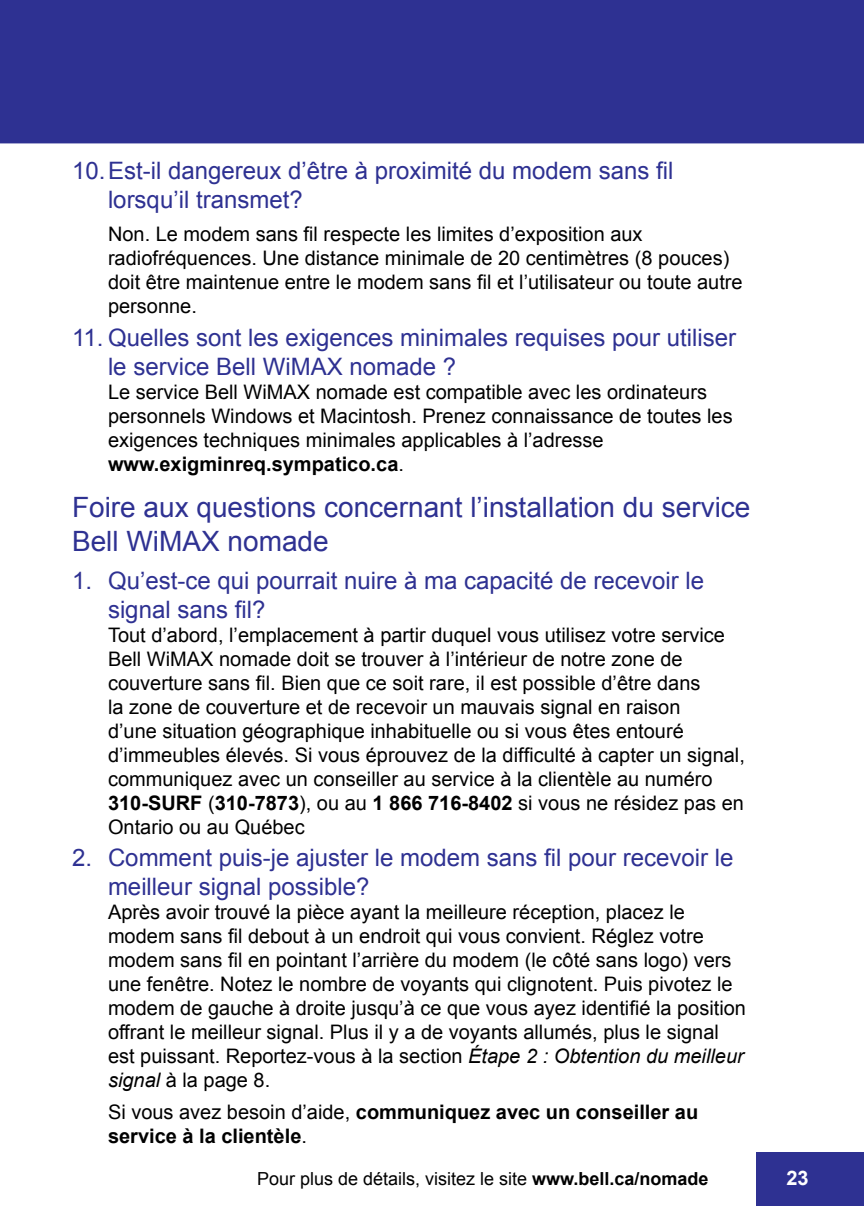
<style>
.page{position:relative;width:864px;height:1224px;background:#fff}
.page>*{position:absolute;margin:0;border:0;box-sizing:border-box;transform-origin:0 0}
.t1{font:28px/33.6px "Arial";color:#2e3192}
.t2{font:24px/28.8px "Arial";color:#2e3192}
.t3{font:20px/24px "Arial";color:#000}
.t4{font:700 20px/24px "Arial";color:#000}
.t5{font:700 20px "Arial";color:#fff}
.t6{font:18px "Arial";color:#000}
.s1{font-weight:700}
.s2{font-style:italic}
.s3{font-weight:400}
</style>
<div class="page">
<div style="left:0;top:0;width:864px;height:143px;background:#2e3192"></div>
<div style="left:756px;top:1152px;width:108px;height:54px;background:#2e3192"></div>
<p class="t2" style="left:108px;top:157px;width:567px;text-indent:-36px">10.Est-il dangereux d’être à proximité du modem sans fil lorsqu’il transmet?</p>
<p class="t3" style="left:108px;top:222px;width:636px">Non. Le modem sans fil respecte les limites d’exposition aux radiofréquences. Une distance minimale de 20 centimètres (8 pouces) doit être maintenue entre le modem sans fil et l’utilisateur ou toute autre personne.</p>
<p class="t2" style="left:108px;top:323px;width:630px;text-indent:-36px">11. Quelles sont les exigences minimales requises pour utiliser le service Bell WiMAX nomade ?</p>
<p class="t3" style="left:108px;top:380px;width:626px">Le service Bell WiMAX nomade est compatible avec les ordinateurs personnels Windows et Macintosh. Prenez connaissance de toutes les exigences techniques minimales applicables à l’adresse <span class="s1">www.exigminreq.sympatico.ca</span>.</p>
<h1 class="t1" style="left:72px;top:491px;width:680px">Foire aux questions concernant l’installation du service<br>Bell WiMAX nomade</h1>
<p class="t2" style="left:108px;top:566px;width:598px;text-indent:-36px">1. Qu’est-ce qui pourrait nuire à ma capacité de recevoir le signal sans fil?</p>
<p class="t3" style="left:108px;top:623px;width:638px">Tout d’abord, l’emplacement à partir duquel vous utilisez votre service Bell WiMAX nomade doit se trouver à l’intérieur de notre zone de couverture sans fil. Bien que ce soit rare, il est possible d’être dans<br>la zone de couverture et de recevoir un mauvais signal en raison<br>d’une situation géographique inhabituelle ou si vous êtes entouré d’immeubles élevés. Si vous éprouvez de la difficulté à capter un signal, communiquez avec un conseiller au service à la clientèle au numéro <span class="s1">310-SURF</span> (<span class="s1">310-7873</span>), ou au <span class="s1">1 866 716-8402</span> si vous ne résidez pas en Ontario ou au Québec</p>
<p class="t2" style="left:108px;top:844px;width:627px;text-indent:-36px">2. Comment puis-je ajuster le modem sans fil pour recevoir le meilleur signal possible?</p>
<p class="t3" style="left:108px;top:900px;width:640px">Après avoir trouvé la pièce ayant la meilleure réception, placez le modem sans fil debout à un endroit qui vous convient. Réglez votre modem sans fil en pointant l’arrière du modem (le côté sans logo) vers une fenêtre. Notez le nombre de voyants qui clignotent. Puis pivotez le modem de gauche à droite jusqu’à ce que vous ayez identifié la position offrant le meilleur signal. Plus il y a de voyants allumés, plus le signal est puissant. Reportez-vous à la section <span class="s2">Étape 2 : Obtention du meilleur signal</span> à la page 8.</p>
<p class="t4" style="left:108px;top:1100px;width:592px"><span class="s3">Si vous avez besoin d’aide,</span> communiquez avec un conseiller au service à la clientèle<span class="s3">.</span></p>
<p class="t6" style="left:257px;top:1168px;width:453px">Pour plus de détails, visitez le site <span class="s1">www.bell.ca/nomade</span></p>
<p class="t5" style="left:786px;top:1166px;width:24px">23</p>
</div>
